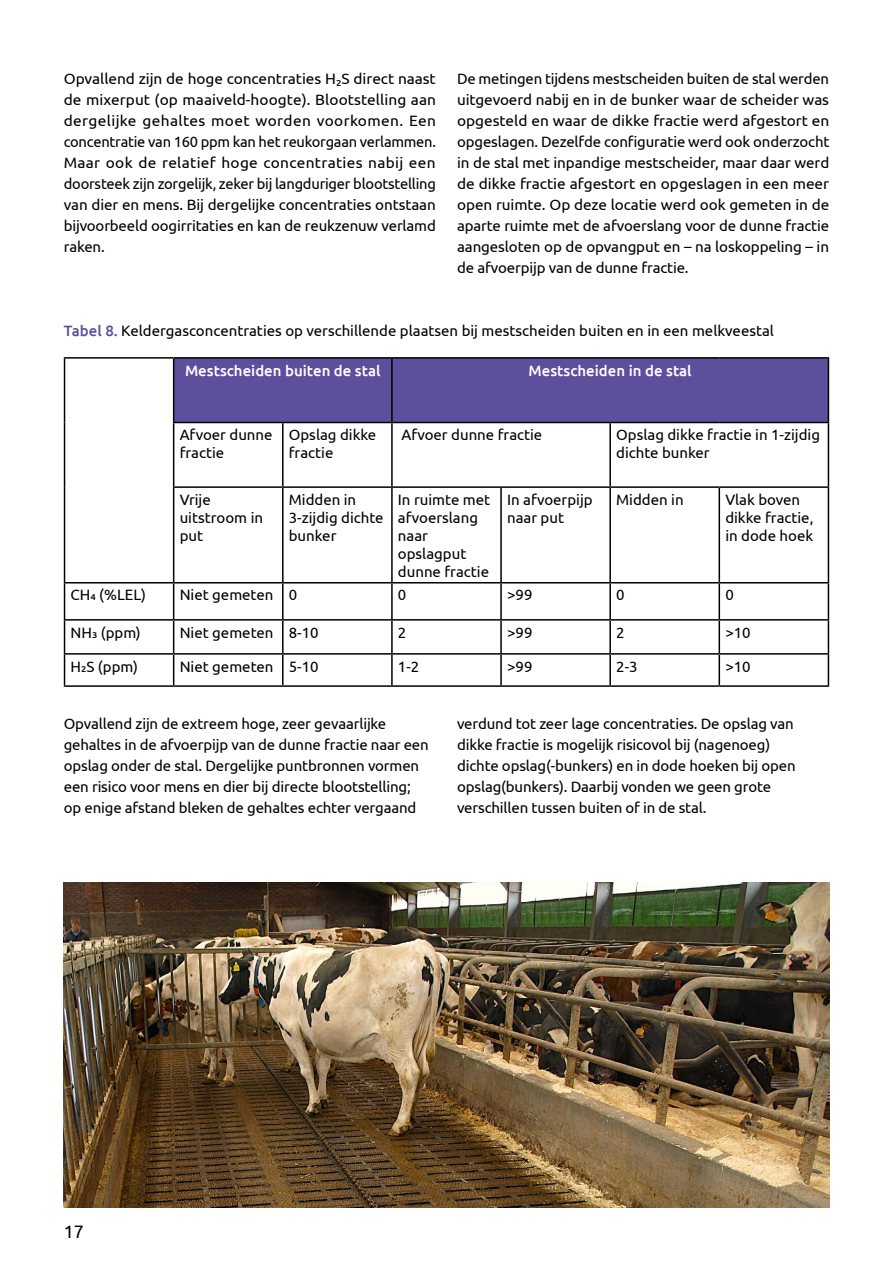
<style>
.page{position:relative;width:893px;height:1263px;background:#fff}
.page>*{position:absolute;margin:0;border:0;box-sizing:border-box;transform-origin:0 0}
.t1{font:18px "Ubuntu";color:#000}
.t2{font:15px/21px "Ubuntu";letter-spacing:-.01em;color:#000}
.t3{font:500 15px "Ubuntu";color:#fff}
.s1{font-weight:500;color:#5e4f9c}
</style>
<div class="page">
<div style="left:174px;top:359px;width:654px;height:63px;background:#5e4f9c"></div>
<hr style="left:64px;top:357px;width:110px;height:2px;background:#000">
<hr style="left:64px;top:359px;width:1px;height:63px;background:#000">
<hr style="left:174px;top:357px;width:109px;height:2px;background:#000">
<hr style="left:173px;top:359px;width:1px;height:63px;background:#000">
<hr style="left:283px;top:357px;width:109px;height:2px;background:#000">
<hr style="left:392px;top:357px;width:109px;height:2px;background:#000">
<hr style="left:391px;top:359px;width:2px;height:63px;background:#000">
<hr style="left:501px;top:357px;width:109px;height:2px;background:#000">
<hr style="left:610px;top:357px;width:109px;height:2px;background:#000">
<hr style="left:719px;top:357px;width:110px;height:2px;background:#000">
<hr style="left:828px;top:359px;width:1px;height:63px;background:#000">
<hr style="left:64px;top:422px;width:1px;height:65px;background:#000">
<hr style="left:173px;top:422px;width:110px;height:1px;background:#000">
<hr style="left:173px;top:423px;width:1px;height:63px;background:#000">
<hr style="left:283px;top:422px;width:109px;height:1px;background:#000">
<hr style="left:282px;top:423px;width:2px;height:63px;background:#000">
<hr style="left:392px;top:422px;width:109px;height:1px;background:#000">
<hr style="left:391px;top:423px;width:2px;height:63px;background:#000">
<hr style="left:501px;top:422px;width:109px;height:1px;background:#000">
<hr style="left:610px;top:422px;width:109px;height:1px;background:#000">
<hr style="left:609px;top:423px;width:2px;height:63px;background:#000">
<hr style="left:719px;top:422px;width:110px;height:1px;background:#000">
<hr style="left:828px;top:423px;width:1px;height:63px;background:#000">
<hr style="left:64px;top:487px;width:1px;height:95px;background:#000">
<hr style="left:173px;top:486px;width:110px;height:2px;background:#000">
<hr style="left:173px;top:488px;width:1px;height:94px;background:#000">
<hr style="left:283px;top:486px;width:109px;height:2px;background:#000">
<hr style="left:282px;top:488px;width:2px;height:94px;background:#000">
<hr style="left:392px;top:486px;width:109px;height:2px;background:#000">
<hr style="left:391px;top:488px;width:2px;height:94px;background:#000">
<hr style="left:501px;top:486px;width:109px;height:2px;background:#000">
<hr style="left:500px;top:488px;width:2px;height:94px;background:#000">
<hr style="left:610px;top:486px;width:109px;height:2px;background:#000">
<hr style="left:609px;top:488px;width:2px;height:94px;background:#000">
<hr style="left:719px;top:486px;width:110px;height:2px;background:#000">
<hr style="left:719px;top:488px;width:1px;height:94px;background:#000">
<hr style="left:828px;top:488px;width:1px;height:94px;background:#000">
<hr style="left:64px;top:582px;width:110px;height:1px;background:#000">
<hr style="left:64px;top:583px;width:1px;height:36px;background:#000">
<hr style="left:174px;top:582px;width:109px;height:1px;background:#000">
<hr style="left:173px;top:583px;width:1px;height:36px;background:#000">
<hr style="left:283px;top:582px;width:109px;height:1px;background:#000">
<hr style="left:282px;top:583px;width:2px;height:36px;background:#000">
<hr style="left:392px;top:582px;width:109px;height:1px;background:#000">
<hr style="left:391px;top:583px;width:2px;height:36px;background:#000">
<hr style="left:501px;top:582px;width:109px;height:1px;background:#000">
<hr style="left:500px;top:583px;width:2px;height:36px;background:#000">
<hr style="left:610px;top:582px;width:109px;height:1px;background:#000">
<hr style="left:609px;top:583px;width:2px;height:36px;background:#000">
<hr style="left:719px;top:582px;width:110px;height:1px;background:#000">
<hr style="left:719px;top:583px;width:1px;height:36px;background:#000">
<hr style="left:828px;top:583px;width:1px;height:36px;background:#000">
<hr style="left:64px;top:619px;width:110px;height:2px;background:#000">
<hr style="left:64px;top:621px;width:1px;height:32px;background:#000">
<hr style="left:174px;top:619px;width:109px;height:2px;background:#000">
<hr style="left:173px;top:621px;width:1px;height:32px;background:#000">
<hr style="left:283px;top:619px;width:109px;height:2px;background:#000">
<hr style="left:282px;top:621px;width:2px;height:32px;background:#000">
<hr style="left:392px;top:619px;width:109px;height:2px;background:#000">
<hr style="left:391px;top:621px;width:2px;height:32px;background:#000">
<hr style="left:501px;top:619px;width:109px;height:2px;background:#000">
<hr style="left:500px;top:621px;width:2px;height:32px;background:#000">
<hr style="left:610px;top:619px;width:109px;height:2px;background:#000">
<hr style="left:609px;top:621px;width:2px;height:32px;background:#000">
<hr style="left:719px;top:619px;width:110px;height:2px;background:#000">
<hr style="left:719px;top:621px;width:1px;height:32px;background:#000">
<hr style="left:828px;top:621px;width:1px;height:32px;background:#000">
<hr style="left:64px;top:653px;width:110px;height:2px;background:#000">
<hr style="left:64px;top:655px;width:1px;height:30px;background:#000">
<hr style="left:174px;top:653px;width:109px;height:2px;background:#000">
<hr style="left:173px;top:655px;width:1px;height:30px;background:#000">
<hr style="left:283px;top:653px;width:109px;height:2px;background:#000">
<hr style="left:282px;top:655px;width:2px;height:30px;background:#000">
<hr style="left:392px;top:653px;width:109px;height:2px;background:#000">
<hr style="left:391px;top:655px;width:2px;height:30px;background:#000">
<hr style="left:501px;top:653px;width:109px;height:2px;background:#000">
<hr style="left:500px;top:655px;width:2px;height:30px;background:#000">
<hr style="left:610px;top:653px;width:109px;height:2px;background:#000">
<hr style="left:609px;top:655px;width:2px;height:30px;background:#000">
<hr style="left:719px;top:653px;width:110px;height:2px;background:#000">
<hr style="left:719px;top:655px;width:1px;height:30px;background:#000">
<hr style="left:828px;top:655px;width:1px;height:30px;background:#000">
<hr style="left:64px;top:685px;width:110px;height:2px;background:#000">
<hr style="left:174px;top:685px;width:109px;height:2px;background:#000">
<hr style="left:283px;top:685px;width:109px;height:2px;background:#000">
<hr style="left:392px;top:685px;width:109px;height:2px;background:#000">
<hr style="left:501px;top:685px;width:109px;height:2px;background:#000">
<hr style="left:610px;top:685px;width:109px;height:2px;background:#000">
<hr style="left:719px;top:685px;width:110px;height:2px;background:#000">
<img style="left:64px;top:882px;width:765px;height:326px">
<p class="t2" style="left:64px;top:68px;width:374px;text-align:justify">Opvallend zijn de hoge concentraties H2S direct naast de mixerput (op maaiveld-hoogte). Blootstelling aan dergelijke gehaltes moet worden voorkomen. Een concentratie van 160 ppm kan het reukorgaan verlammen.<br>Maar ook de relatief hoge concentraties nabij een doorsteek zijn zorgelijk, zeker bij langduriger blootstelling van dier en mens. Bij dergelijke concentraties ontstaan bijvoorbeeld oogirritaties en kan de reukzenuw verlamd raken.</p>
<p class="t2" style="left:457px;top:68px;width:374px;text-align:justify">De metingen tijdens mestscheiden buiten de stal werden uitgevoerd nabij en in de bunker waar de scheider was opgesteld en waar de dikke fractie werd afgestort en opgeslagen. Dezelfde configuratie werd ook onderzocht in de stal met inpandige mestscheider, maar daar werd de dikke fractie afgestort en opgeslagen in een meer open ruimte. Op deze locatie werd ook gemeten in de aparte ruimte met de afvoerslang voor de dunne fractie aangesloten op de opvangput en – na loskoppeling – in de afvoerpijp van de dunne fractie.</p>
<p class="t2" style="left:64px;top:319px;width:712px"><span class="s1">Tabel 8.</span> Keldergasconcentraties op verschillende plaatsen bij mestscheiden buiten en in een melkveestal</p>
<p class="t3" style="left:185px;top:361px;width:197px">Mestscheiden buiten de stal</p>
<p class="t3" style="left:529px;top:361px;width:165px">Mestscheiden in de stal</p>
<p class="t2" style="left:180px;top:425px;width:94px;line-height:18px">Afvoer dunne fractie</p>
<p class="t2" style="left:289px;top:425px;width:89px;line-height:18px">Opslag dikke fractie</p>
<p class="t2" style="left:401px;top:424px;width:142px">Afvoer dunne fractie</p>
<p class="t2" style="left:616px;top:425px;width:205px;line-height:18px">Opslag dikke fractie in 1-zijdig dichte bunker</p>
<p class="t2" style="left:180px;top:490px;width:85px;line-height:18px">Vrije uitstroom in put</p>
<p class="t2" style="left:289px;top:490px;width:96px;line-height:18px">Midden in<br>3-zijdig dichte bunker</p>
<p class="t2" style="left:398px;top:490px;width:94px;line-height:18px">In ruimte met afvoerslang naar opslagput dunne fractie</p>
<p class="t2" style="left:507px;top:490px;width:87px;line-height:18px">In afvoerpijp naar put</p>
<p class="t2" style="left:616px;top:488px;width:69px">Midden in</p>
<p class="t2" style="left:725px;top:490px;width:90px;line-height:18px">Vlak boven dikke fractie, in dode hoek</p>
<p class="t2" style="left:71px;top:584px;width:77px">CH₄ (%LEL)</p>
<p class="t2" style="left:180px;top:584px;width:119px">Niet gemeten 0</p>
<p class="t2" style="left:398px;top:584px;width:10px">0</p>
<p class="t2" style="left:507px;top:584px;width:27px">&gt;99</p>
<p class="t2" style="left:616px;top:584px;width:10px">0</p>
<p class="t2" style="left:725px;top:584px;width:10px">0</p>
<p class="t2" style="left:71px;top:621px;width:72px">NH₃ (ppm)</p>
<p class="t2" style="left:180px;top:621px;width:140px">Niet gemeten 8-10</p>
<p class="t2" style="left:398px;top:621px;width:10px">2</p>
<p class="t2" style="left:507px;top:621px;width:27px">&gt;99</p>
<p class="t2" style="left:616px;top:621px;width:10px">2</p>
<p class="t2" style="left:725px;top:621px;width:27px">&gt;10</p>
<p class="t2" style="left:71px;top:655px;width:69px">H₂S (ppm)</p>
<p class="t2" style="left:180px;top:655px;width:140px">Niet gemeten 5-10</p>
<p class="t2" style="left:398px;top:655px;width:23px">1-2</p>
<p class="t2" style="left:507px;top:655px;width:27px">&gt;99</p>
<p class="t2" style="left:616px;top:655px;width:23px">2-3</p>
<p class="t2" style="left:725px;top:655px;width:27px">&gt;10</p>
<p class="t2" style="left:64px;top:712px;width:366px">Opvallend zijn de extreem hoge, zeer gevaarlijke gehaltes in de afvoerpijp van de dunne fractie naar een opslag onder de stal. Dergelijke puntbronnen vormen een risico voor mens en dier bij directe blootstelling; op enige afstand bleken de gehaltes echter vergaand</p>
<p class="t2" style="left:457px;top:712px;width:340px">verdund tot zeer lage concentraties. De opslag van dikke fractie is mogelijk risicovol bij (nagenoeg) dichte opslag(-bunkers) en in dode hoeken bij open opslag(bunkers). Daarbij vonden we geen grote verschillen tussen buiten of in de stal.</p>
<p class="t1" style="left:64px;top:1221px;width:22px">17</p>
</div>
